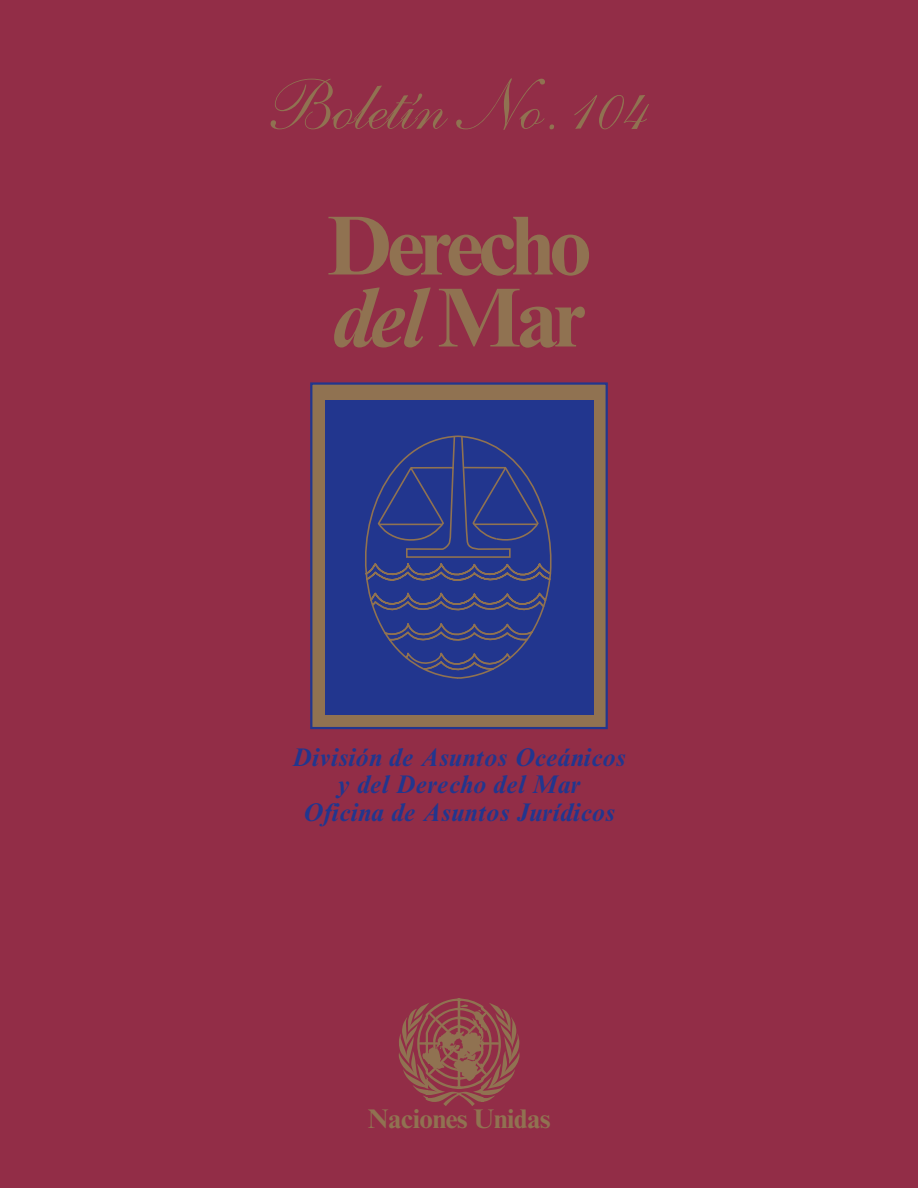
<style>
.page{position:relative;width:918px;height:1188px;background:#922d47}
.page>*{position:absolute;margin:0;border:0;box-sizing:border-box;transform-origin:0 0}
.t1{font:700 84px/72px "Times New Roman MT Std";letter-spacing:-.05em;color:#907251}
.t2{font:72px "Shelley LT Std Script";letter-spacing:-.025em;color:#907251}
.t3{font:700 27px "Times New Roman MT Std";letter-spacing:-.015em;color:#907251}
.t4{font:italic 700 25.5px "Times New Roman MT Std";letter-spacing:.015em;color:#22368e}
.s1{font-style:italic}
</style>
<div class="page">
<div style="left:310px;top:382px;width:298px;height:347px;background:#907251;border:2px solid #22368e"></div>
<div style="left:326px;top:400px;width:268px;height:315px;background:#22368e"></div>
<svg style="left:365px;top:435px;width:187px;height:244px"></svg>
<svg style="left:399px;top:998px;width:121px;height:108px"></svg>
<p class="t2" style="left:269px;top:63px;width:380px">Boletín No. 104</p>
<p class="t1" style="left:327px;top:208px;width:266px">Derecho <span class="s1">del</span> Mar</p>
<p class="t4" style="left:292px;top:742px;width:335px">División de Asuntos Oceánicos</p>
<p class="t4" style="left:337px;top:769px;width:245px">y del Derecho del Mar</p>
<p class="t4" style="left:303px;top:797px;width:313px">Oficina de Asuntos Jurídicos</p>
<p class="t3" style="left:368px;top:1102px;width:184px">Naciones Unidas</p>
</div>
